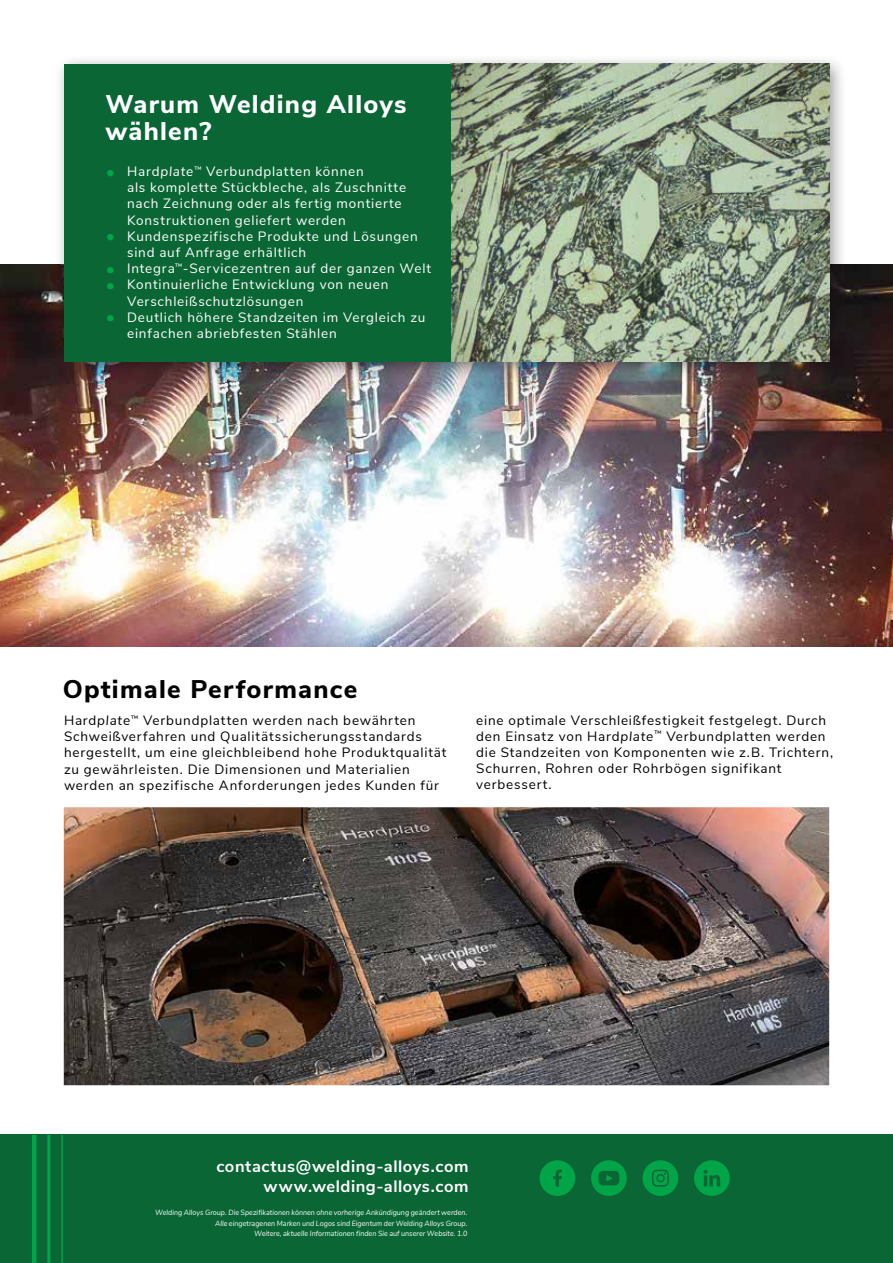
<style>
.page{position:relative;width:893px;height:1263px;background:#fff}
.page>*{position:absolute;margin:0;border:0;box-sizing:border-box;transform-origin:0 0}
.t1{font:800 25.5px/27px "Nunito Sans";letter-spacing:.05em;color:#fff}
.t2{font:800 25.5px "Nunito Sans";letter-spacing:.05em;color:#000}
.t3{font:700 16.5px/19.8px "Nunito Sans";letter-spacing:.03em;color:#fff;text-align:right}
.t4{font:13.5px/16.2px "Nunito Sans";letter-spacing:.06em;color:#000}
.t5{font:13.5px/16.2px "Nunito Sans";letter-spacing:.06em;color:#fff}
.t6{font:italic 7.5px/10.5px "Nunito Sans";letter-spacing:.005em;color:#fff;text-align:right;scale:.95 1}
.s1{font-weight:900;font-size:18px;color:#00a547}
.s2{font-style:italic}
</style>
<div class="page">
<img style="left:0;top:265px;width:893px;height:381px">
<div style="left:54px;top:54px;width:793px;height:326px;background:#000;opacity:.4"></div>
<img style="left:451px;top:64px;width:378px;height:297px">
<div style="left:64px;top:64px;width:387px;height:297px;background:#0a6635"></div>
<img style="left:64px;top:807px;width:765px;height:278px">
<div style="left:0;top:1135px;width:893px;height:128px;background:#0a6635"></div>
<hr style="left:32px;top:1135px;width:4px;height:128px;background:#00a547">
<hr style="left:47px;top:1135px;width:3px;height:128px;background:#00a547">
<hr style="left:61px;top:1135px;width:2px;height:128px;background:#00a547">
<div style="left:540px;top:1160px;width:35px;height:36px;background:#00a547;border-radius:50%"></div>
<svg style="left:553px;top:1170px;width:9px;height:16px"></svg>
<div style="left:591px;top:1160px;width:36px;height:36px;background:#00a547;border-radius:50%"></div>
<svg style="left:598px;top:1171px;width:21px;height:14px"></svg>
<div style="left:694px;top:1160px;width:36px;height:36px;background:#00a547;border-radius:50%"></div>
<svg style="left:703px;top:1170px;width:17px;height:16px"></svg>
<div style="left:643px;top:1160px;width:35px;height:36px;background:#00a547;border-radius:50%"></div>
<svg style="left:652px;top:1169px;width:17px;height:17px"></svg>
<h1 class="t1" style="left:105px;top:89px;width:303px">Warum Welding Alloys wählen?</h1>
<p class="t5" style="left:127px;top:162px;width:280px;text-indent:-21px"><span class="s1">•</span> Hard<span class="s2">plate</span><sup>™</sup> Verbundplatten können<br>als komplette Stückbleche, als Zuschnitte nach Zeichnung oder als fertig montierte Konstruktionen geliefert werden</p>
<p class="t5" style="left:127px;top:227px;width:292px;text-indent:-21px"><span class="s1">•</span> Kundenspezifische Produkte und Lösungen sind auf Anfrage erhältlich</p>
<p class="t5" style="left:106px;top:260px;width:327px"><span class="s1">•</span> Integra<sup>™</sup>-Servicezentren auf der ganzen Welt</p>
<p class="t5" style="left:127px;top:276px;width:263px;text-indent:-21px"><span class="s1">•</span> Kontinuierliche Entwicklung von neuen<br>Verschleißschutzlösungen</p>
<p class="t5" style="left:127px;top:308px;width:300px;text-indent:-21px"><span class="s1">•</span> Deutlich höhere Standzeiten im Vergleich zu einfachen abriebfesten Stählen</p>
<h1 class="t2" style="left:63px;top:670px;width:296px">Optimale Performance</h1>
<p class="t4" style="left:64px;top:711px;width:384px">Hard<span class="s2">plate</span><sup>™</sup> Verbundplatten werden nach bewährten Schweißverfahren und Qualitätssicherungsstandards hergestellt, um eine gleichbleibend hohe Produktqualität zu gewährleisten. Die Dimensionen und Materialien werden an spezifische Anforderungen jedes Kunden für</p>
<p class="t4" style="left:476px;top:711px;width:358px">eine optimale Verschleißfestigkeit festgelegt. Durch den Einsatz von Hard<span class="s2">plate</span><sup>™</sup> Verbundplatten werden die Standzeiten von Komponenten wie z.B. Trichtern, Schurren, Rohren oder Rohrbögen signifikant verbessert.</p>
<p class="t3" style="left:216px;top:1156px;width:254px">contactus@welding-alloys.com www.welding-alloys.com</p>
<p class="t6" style="left:155px;top:1207px;width:330px">Welding Alloys Group. Die Spezifikationen können ohne vorherige Ankündigung geändert werden.<br>Alle eingetragenen Marken und Logos sind Eigentum der Welding Alloys Group.<br>Weitere, aktuelle Informationen finden Sie auf unserer Website. 1.0</p>
</div>
